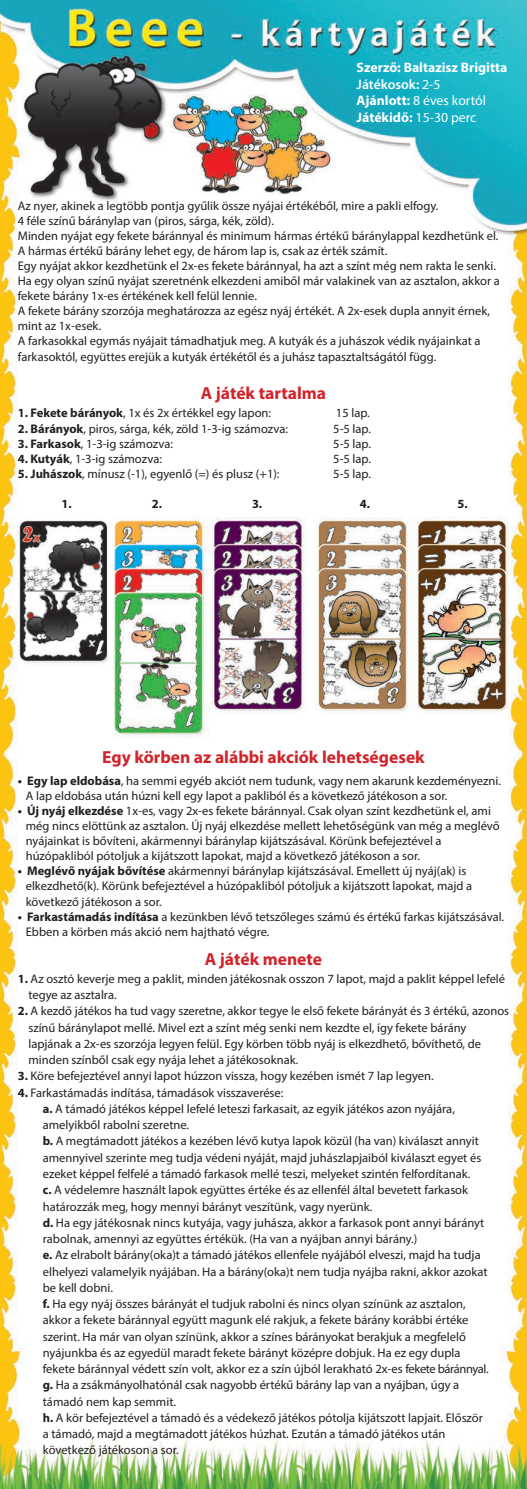
<style>
.page{position:relative;width:527px;height:1489px;background:#fff}
.page>*{position:absolute;margin:0;border:0;box-sizing:border-box;transform-origin:0 0}
.t1{font:700 17.5px "Myriad Pro";color:#d1232a}
.t2{font:700 13.75px "Myriad Pro";color:#fff}
.t3{font:13.75px "Myriad Pro";color:#fff}
.t4{font:600 13.75px "Myriad Pro";color:#fff}
.t5{font:12.5px/16.2px "Myriad Pro";color:#231f20}
.t6{font:700 12.5px "Myriad Pro";color:#231f20}
.s1{font-weight:400}
.s2{font-weight:700}
</style>
<div class="page">
<img style="left:0;top:0;width:526px;height:1488px">
<p class="t2" style="left:356px;top:59px;width:152px">Szerző: Baltazisz Brigitta</p>
<p class="t4" style="left:356px;top:76px;width:85px">Játékosok: <span class="s1">2-5</span></p>
<p class="t3" style="left:356px;top:92px;width:131px"><span class="s2">Ajánlott:</span> 8 éves kortól</p>
<p class="t2" style="left:356px;top:108px;width:121px">Játékidő: <span class="s1">15-30 perc</span></p>
<p class="t5" style="left:18px;top:198px;width:422px">Az nyer, akinek a legtöbb pontja gyűlik össze nyájai értékéből, mire a pakli elfogy.</p>
<p class="t5" style="left:18px;top:213px;width:257px">4 féle színű báránylap van (piros, sárga, kék, zöld).</p>
<p class="t5" style="left:18px;top:228px;width:481px">Minden nyájat egy fekete báránnyal és minimum hármas értékű báránylappal kezdhetünk el.</p>
<p class="t5" style="left:18px;top:243px;width:370px">A hármas értékű bárány lehet egy, de három lap is, csak az érték számít.</p>
<p class="t5" style="left:18px;top:258px;width:479px">Egy nyájat akkor kezdhetünk el 2x-es fekete báránnyal, ha azt a színt még nem rakta le senki.</p>
<p class="t5" style="left:18px;top:273px;width:483px;line-height:15px">Ha egy olyan színű nyájat szeretnénk elkezdeni amiből már valakinek van az asztalon, akkor a fekete bárány 1x-es értékének kell felül lennie.</p>
<p class="t5" style="left:18px;top:303px;width:473px;line-height:15px">A fekete bárány szorzója meghatározza az egész nyáj értékét. A 2x-esek dupla annyit érnek, mint az 1x-esek.</p>
<p class="t5" style="left:18px;top:333px;width:464px">A farkasokkal egymás nyájait támadhatjuk meg. A kutyák és a juhászok védik nyájainkat a</p>
<p class="t5" style="left:18px;top:348px;width:419px">farkasoktól, együttes erejük a kutyák értékétől és a juhász tapasztaltságától függ.</p>
<p class="t1" style="left:200px;top:382px;width:127px">A játék tartalma</p>
<p class="t5" style="left:18px;top:405px;width:254px"><span class="s2">1. Fekete bárányok</span>, 1x és 2x értékkel egy lapon:</p>
<p class="t5" style="left:335px;top:405px;width:35px">15 lap.</p>
<p class="t5" style="left:18px;top:420px;width:271px"><span class="s2">2. Bárányok</span>, piros, sárga, kék, zöld 1-3-ig számozva:</p>
<p class="t5" style="left:333px;top:420px;width:39px">5-5 lap.</p>
<p class="t5" style="left:18px;top:435px;width:157px"><span class="s2">3. Farkasok</span>, 1-3-ig számozva:</p>
<p class="t5" style="left:333px;top:435px;width:39px">5-5 lap.</p>
<p class="t5" style="left:18px;top:450px;width:145px"><span class="s2">4. Kutyák</span>, 1-3-ig számozva:</p>
<p class="t5" style="left:333px;top:450px;width:39px">5-5 lap.</p>
<p class="t5" style="left:18px;top:465px;width:263px"><span class="s2">5. Juhászok</span>, mínusz (-1), egyenlő (=) és plusz (+1):</p>
<p class="t5" style="left:333px;top:465px;width:39px">5-5 lap.</p>
<p class="t6" style="left:62px;top:496px;width:12px">1.</p>
<p class="t6" style="left:152px;top:496px;width:12px">2.</p>
<p class="t6" style="left:252px;top:496px;width:12px">3.</p>
<p class="t6" style="left:359px;top:496px;width:12px">4.</p>
<p class="t6" style="left:457px;top:496px;width:12px">5.</p>
<p class="t1" style="left:102px;top:746px;width:324px">Egy körben az alábbi akciók lehetségesek</p>
<p class="t5" style="left:18px;top:772px;width:484px"><span class="s2">• Egy lap eldobása</span>, ha semmi egyéb akciót nem tudunk, vagy nem akarunk kezdeményezni.</p>
<p class="t5" style="left:26px;top:787px;width:423px">A lap eldobása után húzni kell egy lapot a pakliból és a következő játékoson a sor.</p>
<p class="t5" style="left:18px;top:802px;width:474px"><span class="s2">• Új nyáj elkezdése</span> 1x-es, vagy 2x-es fekete báránnyal. Csak olyan színt kezdhetünk el, ami</p>
<p class="t5" style="left:26px;top:817px;width:475px">még nincs elöttünk az asztalon. Új nyáj elkezdése mellett lehetőségünk van még a meglévő</p>
<p class="t5" style="left:26px;top:832px;width:417px">nyájainkat is bővíteni, akármennyi báránylap kijátszásával. Körünk befejeztével a</p>
<p class="t5" style="left:26px;top:847px;width:395px">húzópakliból pótoljuk a kijátszott lapokat, majd a következő játékoson a sor.</p>
<p class="t5" style="left:18px;top:862px;width:449px"><span class="s2">• Meglévő nyájak bővítése</span> akármennyi báránylap kijátszásával. Emellett új nyáj(ak) is</p>
<p class="t5" style="left:26px;top:877px;width:447px">elkezdhető(k). Körünk befejeztével a húzópakliból pótoljuk a kijátszott lapokat, majd a</p>
<p class="t5" style="left:26px;top:892px;width:137px">következő játékoson a sor.</p>
<p class="t5" style="left:18px;top:907px;width:487px"><span class="s2">• Farkastámadás indítása</span> a kezünkben lévő tetszőleges számú és értékű farkas kijátszásával.</p>
<p class="t5" style="left:26px;top:922px;width:245px">Ebben a körben más akció nem hajtható végre.</p>
<p class="t5" style="left:18px;top:970px;width:488px"><span class="s2">1.</span> Az osztó keverje meg a paklit, minden játékosnak osszon 7 lapot, majd a paklit képpel lefelé</p>
<p class="t5" style="left:28px;top:986px;width:90px">tegye az asztalra.</p>
<p class="t5" style="left:18px;top:1002px;width:492px"><span class="s2">2.</span> A kezdő játékos ha tud vagy szeretne, akkor tegye le első fekete bárányát és 3 értékű, azonos</p>
<p class="t5" style="left:28px;top:1019px;width:439px">színű báránylapot mellé. Mivel ezt a színt még senki nem kezdte el, így fekete bárány</p>
<p class="t5" style="left:28px;top:1035px;width:454px">lapjának a 2x-es szorzója legyen felül. Egy körben több nyáj is elkezdhető, bővíthető, de</p>
<p class="t5" style="left:28px;top:1051px;width:271px">minden színből csak egy nyája lehet a játékosoknak.</p>
<p class="t5" style="left:18px;top:1067px;width:417px"><span class="s2">3.</span> Köre befejeztével annyi lapot húzzon vissza, hogy kezében ismét 7 lap legyen.</p>
<p class="t5" style="left:18px;top:1084px;width:267px"><span class="s2">4.</span> Farkastámadás indítása, támadások visszaverése:</p>
<p class="t5" style="left:43px;top:1100px;width:413px"><span class="s2">a.</span> A támadó játékos képpel lefelé leteszi farkasait, az egyik játékos azon nyájára,</p>
<p class="t5" style="left:43px;top:1116px;width:148px">amelyikből rabolni szeretne.</p>
<p class="t5" style="left:43px;top:1132px;width:437px"><span class="s2">b.</span> A megtámadott játékos a kezében lévő kutya lapok közül (ha van) kiválaszt annyit</p>
<p class="t5" style="left:43px;top:1149px;width:439px">amennyivel szerinte meg tudja védeni nyáját, majd juhászlapjaiból kiválaszt egyet és ezeket képpel felfelé a támadó farkasok mellé teszi, melyeket szintén felfordítanak.</p>
<p class="t5" style="left:43px;top:1181px;width:426px"><span class="s2">c.</span> A védelemre használt lapok együttes értéke és az ellenfél által bevetett farkasok határozzák meg, hogy mennyi bárányt veszítünk, vagy nyerünk.</p>
<p class="t5" style="left:43px;top:1214px;width:442px"><span class="s2">d.</span> Ha egy játékosnak nincs kutyája, vagy juhásza, akkor a farkasok pont annyi bárányt</p>
<p class="t5" style="left:43px;top:1230px;width:375px">rabolnak, amennyi az együttes értékük. (Ha van a nyájban annyi bárány.)</p>
<p class="t5" style="left:43px;top:1246px;width:446px"><span class="s2">e.</span> Az elrabolt bárány(oka)t a támadó játékos ellenfele nyájából elveszi, majd ha tudja elhelyezi valamelyik nyájában. Ha a bárány(oka)t nem tudja nyájba rakni, akkor azokat be kell dobni.</p>
<p class="t5" style="left:43px;top:1295px;width:447px"><span class="s2">f.</span> Ha egy nyáj összes bárányát el tudjuk rabolni és nincs olyan színünk az asztalon, akkor a fekete báránnyal együtt magunk elé rakjuk, a fekete bárány korábbi értéke szerint. Ha már van olyan színünk, akkor a színes bárányokat berakjuk a megfelelő nyájunkba és az egyedül maradt fekete bárányt középre dobjuk. Ha ez egy dupla fekete báránnyal védett szín volt, akkor ez a szín újból lerakható 2x-es fekete báránnyal.</p>
<p class="t5" style="left:43px;top:1376px;width:417px"><span class="s2">g.</span> Ha a zsákmányolhatónál csak nagyobb értékű bárány lap van a nyájban, úgy a támadó nem kap semmit.</p>
<p class="t5" style="left:43px;top:1409px;width:441px"><span class="s2">h.</span> A kör befejeztével a támadó és a védekező játékos pótolja kijátszott lapjait. Először a támadó, majd a megtámadott játékos húzhat. Ezután a támadó játékos után</p>
<p class="t5" style="left:43px;top:1441px;width:137px">következő játékoson a sor.</p>
<p class="t1" style="left:205px;top:947px;width:119px">A játék menete</p>
</div>
